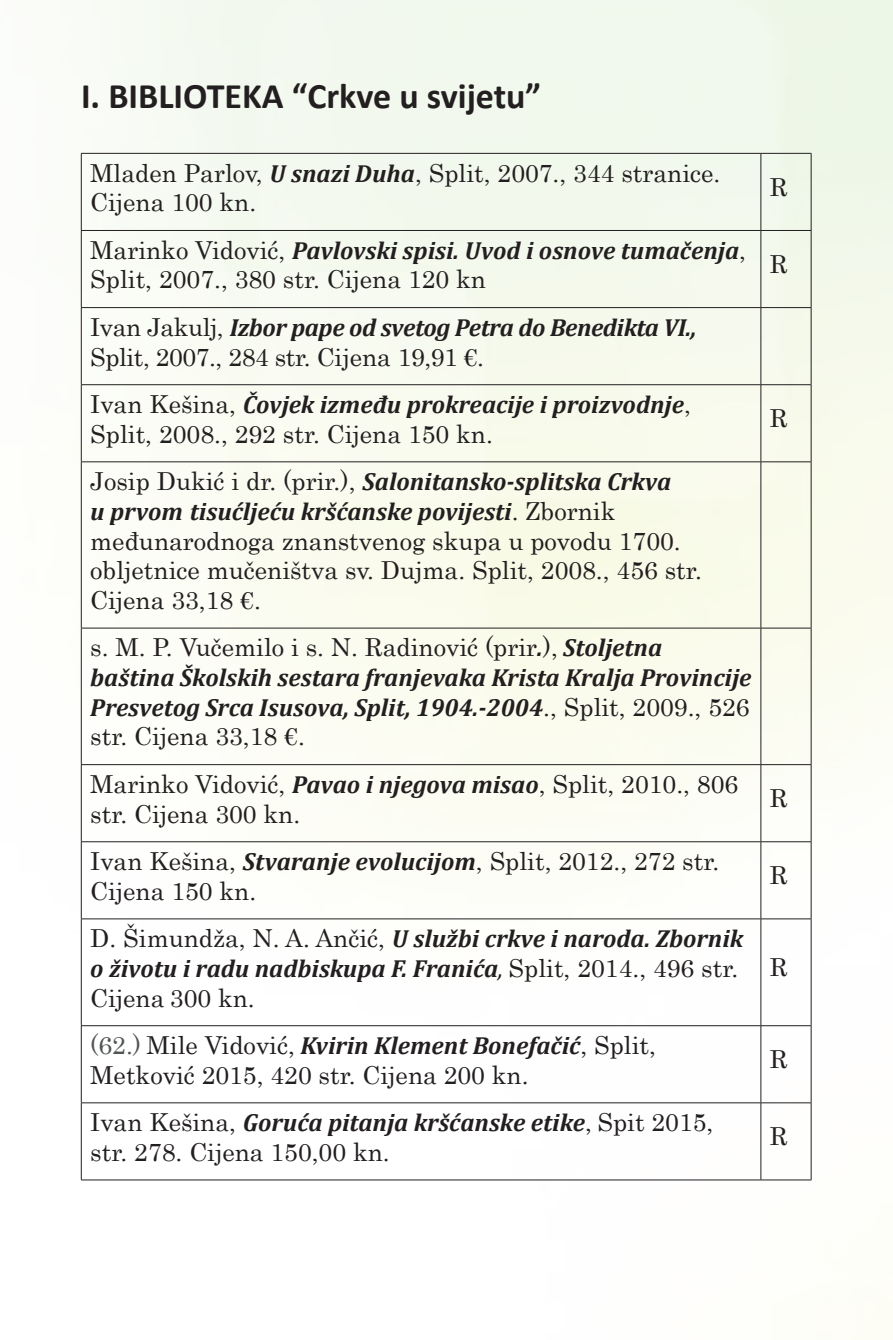
<style>
.page{position:relative;width:893px;height:1340px;background:#fff}
.page>*{position:absolute;margin:0;border:0;box-sizing:border-box;transform-origin:0 0}
.t1{font:700 36px "Calibri";color:#231f20}
.t2{font:italic 700 24.75px/29.7px "Cambria";color:#231f20}
.t3{font:24.75px/29.7px "Century";color:#231f20}
.t4{font:italic 700 24.75px "Cambria";letter-spacing:-.02em;color:#231f20}
.t5{font:24.75px "Century";letter-spacing:-.02em;color:#231f20}
.s1{font-family:"Cambria";font-weight:700;font-style:italic}
.s2{font-family:"Century";font-weight:400;font-style:normal}
.s3{font-weight:400}
.s4{font-family:"Century";font-weight:400;font-style:normal;color:#515455}
</style>
<div class="page">
<img style="left:80px;top:0;width:813px;height:1181px">
<hr style="left:81px;top:1103px;width:1px;height:76px;background:#231f20">
<hr style="left:760px;top:1103px;width:1px;height:76px;background:#231f20">
<hr style="left:811px;top:1103px;width:1px;height:76px;background:#231f20">
<hr style="left:81px;top:1179px;width:680px;height:1px;background:#231f20">
<hr style="left:761px;top:1179px;width:50px;height:1px;background:#231f20">
<hr style="left:81px;top:153px;width:680px;height:1px;background:#231f20">
<hr style="left:81px;top:154px;width:1px;height:76px;background:#231f20">
<hr style="left:761px;top:153px;width:50px;height:1px;background:#231f20">
<hr style="left:760px;top:154px;width:1px;height:76px;background:#231f20">
<hr style="left:811px;top:154px;width:1px;height:76px;background:#231f20">
<hr style="left:81px;top:230px;width:680px;height:1px;background:#231f20">
<hr style="left:81px;top:231px;width:1px;height:76px;background:#231f20">
<hr style="left:761px;top:230px;width:50px;height:1px;background:#231f20">
<hr style="left:760px;top:231px;width:1px;height:76px;background:#231f20">
<hr style="left:811px;top:231px;width:1px;height:76px;background:#231f20">
<hr style="left:81px;top:307px;width:680px;height:1px;background:#231f20">
<hr style="left:81px;top:308px;width:1px;height:76px;background:#231f20">
<hr style="left:761px;top:307px;width:50px;height:1px;background:#231f20">
<hr style="left:760px;top:308px;width:1px;height:76px;background:#231f20">
<hr style="left:811px;top:308px;width:1px;height:76px;background:#231f20">
<hr style="left:81px;top:384px;width:680px;height:1px;background:#231f20">
<hr style="left:81px;top:385px;width:1px;height:76px;background:#231f20">
<hr style="left:761px;top:384px;width:50px;height:1px;background:#231f20">
<hr style="left:760px;top:385px;width:1px;height:76px;background:#231f20">
<hr style="left:811px;top:385px;width:1px;height:76px;background:#231f20">
<hr style="left:81px;top:461px;width:680px;height:1px;background:#231f20">
<hr style="left:81px;top:462px;width:1px;height:166px;background:#231f20">
<hr style="left:761px;top:461px;width:50px;height:1px;background:#231f20">
<hr style="left:760px;top:462px;width:1px;height:166px;background:#231f20">
<hr style="left:811px;top:462px;width:1px;height:166px;background:#231f20">
<hr style="left:81px;top:627px;width:680px;height:1px;background:#231f20">
<hr style="left:81px;top:628px;width:1px;height:136px;background:#231f20">
<hr style="left:761px;top:627px;width:50px;height:1px;background:#231f20">
<hr style="left:760px;top:628px;width:1px;height:136px;background:#231f20">
<hr style="left:811px;top:628px;width:1px;height:136px;background:#231f20">
<hr style="left:81px;top:764px;width:680px;height:1px;background:#231f20">
<hr style="left:81px;top:765px;width:1px;height:76px;background:#231f20">
<hr style="left:761px;top:764px;width:50px;height:1px;background:#231f20">
<hr style="left:760px;top:765px;width:1px;height:76px;background:#231f20">
<hr style="left:811px;top:765px;width:1px;height:76px;background:#231f20">
<hr style="left:81px;top:841px;width:680px;height:1px;background:#231f20">
<hr style="left:81px;top:842px;width:1px;height:76px;background:#231f20">
<hr style="left:761px;top:841px;width:50px;height:1px;background:#231f20">
<hr style="left:760px;top:842px;width:1px;height:76px;background:#231f20">
<hr style="left:811px;top:842px;width:1px;height:76px;background:#231f20">
<hr style="left:81px;top:918px;width:680px;height:1px;background:#231f20">
<hr style="left:81px;top:919px;width:1px;height:106px;background:#231f20">
<hr style="left:761px;top:918px;width:50px;height:1px;background:#231f20">
<hr style="left:760px;top:919px;width:1px;height:106px;background:#231f20">
<hr style="left:811px;top:919px;width:1px;height:106px;background:#231f20">
<hr style="left:81px;top:1025px;width:680px;height:1px;background:#231f20">
<hr style="left:81px;top:1026px;width:1px;height:76px;background:#231f20">
<hr style="left:761px;top:1025px;width:50px;height:1px;background:#231f20">
<hr style="left:760px;top:1026px;width:1px;height:76px;background:#231f20">
<hr style="left:811px;top:1026px;width:1px;height:76px;background:#231f20">
<hr style="left:81px;top:1102px;width:680px;height:1px;background:#231f20">
<hr style="left:761px;top:1102px;width:50px;height:1px;background:#231f20">
<h1 class="t1" style="left:81px;top:71px;width:462px">I. BIBLIOTEKA “Crkve u svijetu”</h1>
<p class="t3" style="left:90px;top:156px;width:632px">Mladen Parlov, <span class="s1">U snazi Duha</span>, Split, 2007., 344 stranice.<br>Cijena 100 kn.</p>
<p class="t2" style="left:90px;top:234px;width:657px"><span class="s2">Marinko Vidović,</span> Pavlovski spisi. Uvod i osnove tumačenja<span class="s2">,</span></p>
<p class="t3" style="left:90px;top:262px;width:397px">Split, 2007., 380 str. Cijena 120 kn</p>
<p class="t4" style="left:90px;top:310px;width:608px"><span class="s2">Ivan Jakulj,</span> Izbor pape od svetog Petra do Benedikta VI.,</p>
<p class="t5" style="left:90px;top:336px;width:395px">Split, 2007., 284 str. Cijena 19,91 €.</p>
<p class="t2" style="left:90px;top:389px;width:602px"><span class="s2">Ivan Kešina,</span> Čovjek između prokreacije i proizvodnje<span class="s2">,</span></p>
<p class="t3" style="left:90px;top:417px;width:404px">Split, 2008., 292 str. Cijena 150 kn.</p>
<p class="t2" style="left:90px;top:466px;width:582px"><span class="s2">Josip Dukić i dr. (prir.),</span> Salonitansko-splitska Crkva u prvom tisućljeću kršćanske povijesti<span class="s2">. Zbornik</span></p>
<p class="t3" style="left:90px;top:523px;width:613px">međunarodnoga znanstvenog skupa u povodu 1700. obljetnice mučeništva sv. Dujma. Split, 2008., 456 str.<br>Cijena 33,18 €.</p>
<p class="t3" style="left:90px;top:630px;width:573px">s. M. P. Vučemilo i s. N. Radinović (prir<span class="s1">.</span>), <span class="s1">Stoljetna</span></p>
<p class="t2" style="left:90px;top:662px;width:663px">baština Školskih sestara franjevaka Krista Kralja Provincije<br>Presvetog Srca Isusova, Split, 1904.-2004<span class="s2">., Split, 2009., 526</span></p>
<p class="t3" style="left:90px;top:710px;width:649px;line-height:47.5px">str. Cijena 33,18 €.<br>Marinko Vidović, <span class="s1">Pavao i njegova misao</span>, Split, 2010., 806</p>
<p class="t3" style="left:90px;top:796px;width:211px">str. Cijena 300 kn.</p>
<p class="t3" style="left:90px;top:844px;width:631px">Ivan Kešina, <span class="s1">Stvaranje evolucijom</span>, Split, 2012., 272 str.<br>Cijena 150 kn.</p>
<p class="t2" style="left:90px;top:923px;width:654px"><span class="s2">D. Šimundža, N. A. Ančić,</span> U službi crkve i naroda. Zbornik o životu i radu nadbiskupa F. Franića<span class="s3">,</span> <span class="s2">Split, 2014., 496 str.</span></p>
<p class="t3" style="left:90px;top:980px;width:166px">Cijena 300 kn.</p>
<p class="t2" style="left:90px;top:1029px;width:567px"><span class="s4">(62.)</span> <span class="s2">Mile Vidović,</span> Kvirin Klement Bonefačić<span class="s2">, Split,</span></p>
<p class="t3" style="left:90px;top:1057px;width:440px">Metković 2015, 420 str. Cijena 200 kn.</p>
<p class="t2" style="left:90px;top:1106px;width:625px"><span class="s2">Ivan Kešina,</span> Goruća pitanja kršćanske etike<span class="s2">, Spit 2015,</span></p>
<p class="t3" style="left:90px;top:1134px;width:301px">str. 278. Cijena 150,00 kn.</p>
<p class="t3" style="left:770px;top:170px;width:19px">R</p>
<p class="t3" style="left:770px;top:247px;width:19px">R</p>
<p class="t3" style="left:770px;top:401px;width:19px">R</p>
<p class="t3" style="left:770px;top:781px;width:19px">R</p>
<p class="t3" style="left:770px;top:858px;width:19px">R</p>
<p class="t3" style="left:770px;top:950px;width:19px">R</p>
<p class="t3" style="left:770px;top:1042px;width:19px">R</p>
<p class="t3" style="left:770px;top:1119px;width:19px">R</p>
</div>
